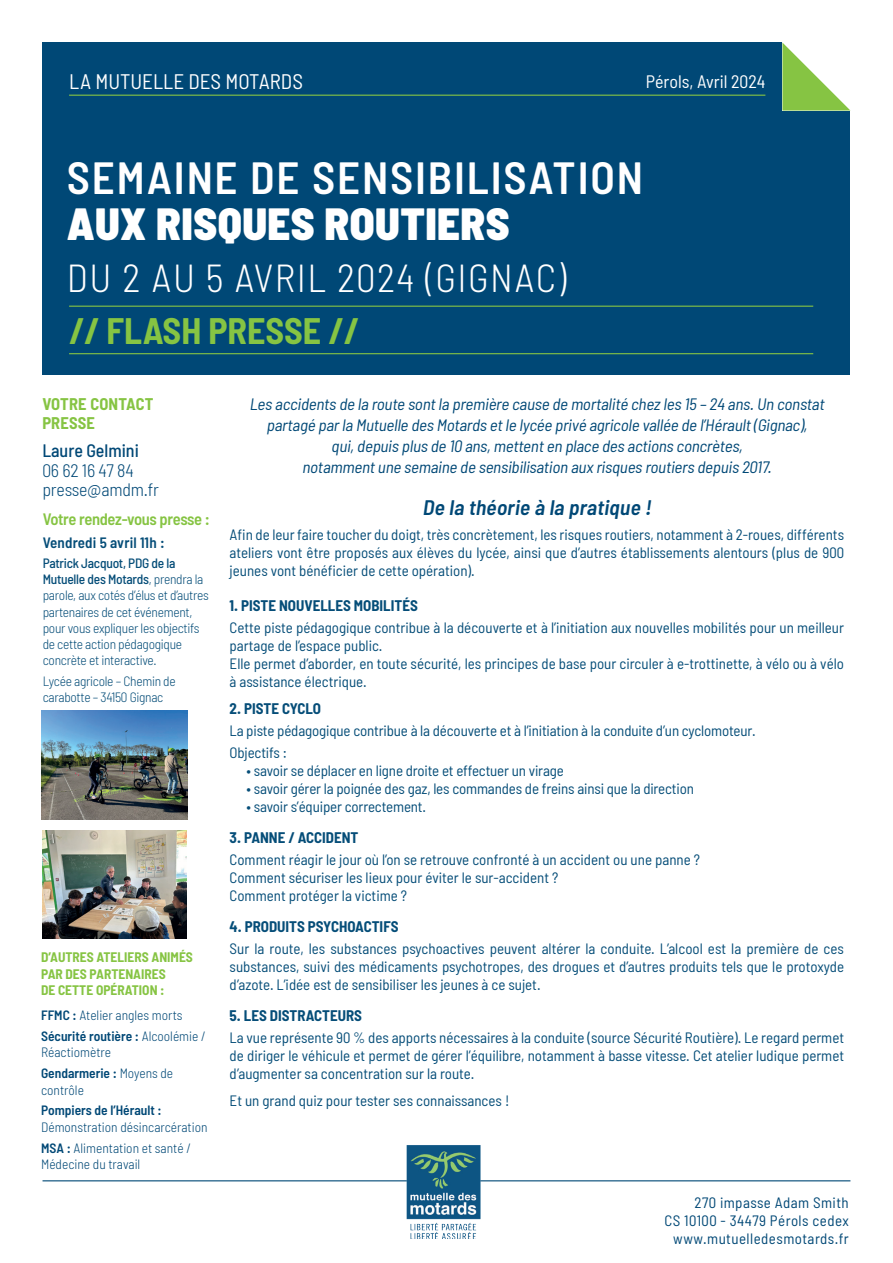
<style>
.page{position:relative;width:893px;height:1263px;background:#fff}
.page>*{position:absolute;margin:0;border:0;box-sizing:border-box;transform-origin:0 0}
.t1{font:600 semi-condensed 45px "Barlow";letter-spacing:.04em;color:#fff}
.t2{font:900 semi-condensed 45px "Barlow";letter-spacing:.01em;color:#fff}
.t3{font:300 semi-condensed 39px "Barlow";letter-spacing:.04em;color:#fff}
.t4{font:700 semi-condensed 36px "Barlow";color:#86c443}
.t5{font:600 semi-condensed 21px "Barlow";color:#004876}
.t6{font:semi-condensed 21px "Barlow";color:#fff}
.t7{font:300 semi-condensed 18px/19.5px "Barlow";letter-spacing:-.01em;color:#004876}
.t8{font:semi-condensed 18px "Barlow";color:#fff}
.t9{font:500 semi-condensed 18px "Barlow";color:#004876}
.t10{font:semi-condensed 16.5px/21px "Barlow";color:#004876;text-align:center}
.t11{font:600 semi-condensed 16.5px "Barlow";letter-spacing:-.02em;color:#86c443}
.t12{font:700 semi-condensed 16.5px/19.5px "Barlow";letter-spacing:.01em;color:#86c443}
.t13{font:semi-condensed 15px/18px "Barlow";color:#054d78;text-align:justify}
.t14{font:700 semi-condensed 15px "Barlow";color:#054d78}
.t15{font:semi-condensed 15px/18px "Barlow";letter-spacing:.03em;color:#004876;text-align:right}
.t16{font:600 semi-condensed 15px "Barlow";letter-spacing:.01em;color:#054d78}
.t17{font:300 semi-condensed 13.5px/16.2px "Barlow";letter-spacing:-.02em;color:#054d78}
.t18{font:300 semi-condensed 13.5px/20.7px "Barlow";color:#004876}
.t19{font:700 semi-condensed 13.5px/16.5px "Barlow";color:#86c443}
.t20{font:600 semi-condensed 13.5px "Barlow";color:#004876}
.s1{font-weight:500}
.s2{font-weight:600}
</style>
<div class="page">
<hr style="left:43px;top:1180px;width:807px;height:1px;background:#004876">
<div style="left:43px;top:43px;width:807px;height:332px;background:#004876"></div>
<hr style="left:69px;top:306px;width:744px;height:1px;background:#86c443">
<hr style="left:69px;top:353px;width:744px;height:1px;background:#86c443">
<svg style="left:782px;top:43px;width:68px;height:68px;background:#c2e1a0"></svg>
<hr style="left:69px;top:95px;width:696px;height:1px;background:#86c443">
<img style="left:406px;top:1145px;width:75px;height:94px">
<img style="left:42px;top:710px;width:145px;height:109px">
<img style="left:42px;top:830px;width:145px;height:109px">
<h3 class="t6" style="left:69px;top:69px;width:235px">LA MUTUELLE DES MOTARDS</h3>
<p class="t8" style="left:646px;top:71px;width:121px">Pérols, Avril 2024</p>
<h1 class="t1" style="left:67px;top:150px;width:577px">SEMAINE DE SENSIBILISATION</h1>
<h1 class="t2" style="left:67px;top:195px;width:444px">AUX RISQUES ROUTIERS</h1>
<h2 class="t3" style="left:67px;top:254px;width:501px">DU 2 AU 5 AVRIL 2024 (GIGNAC)</h2>
<h3 class="t4" style="left:69px;top:308px;width:291px">// FLASH PRESSE //</h3>
<p class="t12" style="left:42px;top:393px;width:112px">VOTRE CONTACT<br>PRESSE</p>
<p class="t9" style="left:42px;top:439px;width:98px">Laure Gelmini</p>
<p class="t7" style="left:42px;top:460px;width:118px">06 62 16 47 84 presse@amdm.fr</p>
<p class="t11" style="left:43px;top:509px;width:169px">Votre rendez-vous presse :</p>
<p class="t16" style="left:43px;top:533px;width:123px">Vendredi 5 avril 11h :</p>
<p class="t17" style="left:43px;top:555px;width:168px"><span class="s1">Patrick Jacquot, PDG de la<br>Mutuelle des Motards</span>, prendra la parole, aux cotés d’élus et d’autres partenaires de cet événement, pour vous expliquer les objectifs de cette action pédagogique concrète et interactive.</p>
<p class="t17" style="left:43px;top:672px;width:135px">Lycée agricole – Chemin de carabotte – 34150 Gignac</p>
<p class="t19" style="left:41px;top:949px;width:153px">D’AUTRES ATELIERS ANIMÉS<br>PAR DES PARTENAIRES<br>DE CETTE OPÉRATION :</p>
<p class="t18" style="left:41px;top:1004px;width:166px"><span class="s2">FFMC :</span> Atelier angles morts<br><span class="s2">Sécurité routière :</span> Alcoolémie /</p>
<p class="t18" style="left:41px;top:1042px;width:134px">Réactiomètre<br><span class="s2">Gendarmerie :</span> Moyens de</p>
<p class="t18" style="left:41px;top:1079px;width:44px">contrôle</p>
<p class="t20" style="left:41px;top:1102px;width:122px">Pompiers de l’Hérault :</p>
<p class="t18" style="left:41px;top:1116px;width:168px">Démonstration désincarcération<br><span class="s2">MSA :</span> Alimentation et santé /</p>
<p class="t18" style="left:41px;top:1153px;width:101px">Médecine du travail</p>
<p class="t10" style="left:249px;top:393px;width:579px">Les accidents de la route sontla première cause de mortalité chez les 15 – 24 ans.Un constat partagé parla Mutuelle des Motards etle lycée privé agricole vallée de l’Hérault(Gignac), qui,depuis plus de 10 ans,mettenten place des actions concrètes,<br>notammentune semaine de sensibilisation aux risques routiers depuis 2017.</p>
<h3 class="t5" style="left:422px;top:494px;width:234px">De la théorie à la pratique !</h3>
<p class="t13" style="left:230px;top:525px;width:616px">Afin de leur faire toucher du doigt, très concrètement, les risques routiers, notamment à 2-roues, différents ateliers vont être proposés aux élèves du lycée, ainsi que d’autres établissements alentours (plus de 900 jeunes vont bénéficier de cette opération).</p>
<p class="t14" style="left:230px;top:596px;width:190px">1. PISTE NOUVELLES MOBILITÉS</p>
<p class="t13" style="left:230px;top:618px;width:616px;text-align:left">Cette piste pédagogique contribue à la découverte et à l’initiation aux nouvelles mobilités pour un meilleur partage de l’espace public.<br>Elle permet d’aborder, en toute sécurité, les principes de base pour circuler à e-trottinette, à vélo ou à vélo à assistance électrique.</p>
<p class="t14" style="left:230px;top:699px;width:93px">2. PISTE CYCLO</p>
<p class="t13" style="left:230px;top:719px;width:528px;line-height:22.2px">La piste pédagogique contribue à la découverte et à l’initiation à la conduite d’un cyclomoteur.<br>Objectifs :</p>
<p class="t13" style="left:247px;top:761px;width:319px">• savoir se déplacer en ligne droite et effectuer un virage</p>
<p class="t13" style="left:247px;top:779px;width:449px">• savoir gérer la poignée des gaz, les commandes de freins ainsi que la direction</p>
<p class="t13" style="left:247px;top:797px;width:181px">• savoir s’équiper correctement.</p>
<p class="t14" style="left:230px;top:828px;width:130px">3. PANNE / ACCIDENT</p>
<p class="t13" style="left:230px;top:850px;width:472px;text-align:left">Comment réagir le jour où l’on se retrouve confronté à un accident ou une panne ?<br>Comment sécuriser les lieux pour éviter le sur-accident ?<br>Comment protéger la victime ?</p>
<p class="t14" style="left:230px;top:917px;width:170px">4. PRODUITS PSYCHOACTIFS</p>
<p class="t13" style="left:230px;top:939px;width:616px">Sur la route, les substances psychoactives peuvent altérer la conduite. L’alcool est la première de ces substances, suivi des médicaments psychotropes, des drogues et d’autres produits tels que le protoxyde d’azote. L’idée est de sensibiliser les jeunes à ce sujet.</p>
<p class="t14" style="left:230px;top:1006px;width:134px">5. LES DISTRACTEURS</p>
<p class="t13" style="left:230px;top:1028px;width:616px">La vue représente 90 % des apports nécessaires à la conduite (source Sécurité Routière). Le regard permet de diriger le véhicule et permet de gérer l’équilibre, notamment à basse vitesse. Cet atelier ludique permet d’augmenter sa concentration sur la route.</p>
<p class="t13" style="left:230px;top:1091px;width:281px">Et un grand quiz pour tester ses connaissances !</p>
<p class="t15" style="left:664px;top:1193px;width:186px">270 impasse Adam Smith<br>CS 10100 - 34479 Pérols cedex www.mutuelledesmotards.fr</p>
</div>
